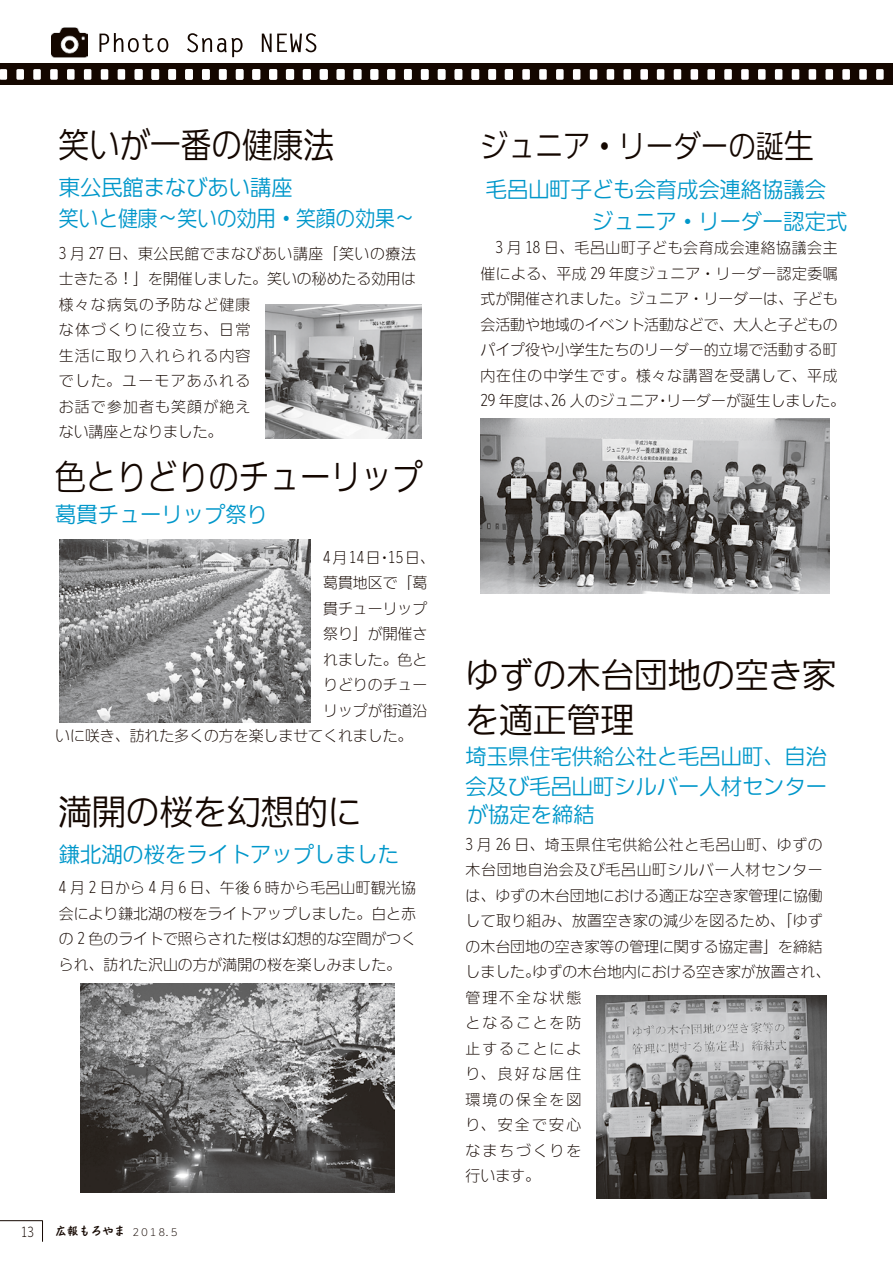
<style>
.page{position:relative;width:893px;height:1263px;background:#fff}
.page>*{position:absolute;margin:0;border:0;box-sizing:border-box;transform-origin:0 0}
.t1{font:34.05px/44.4px "DFUD Gothic W4 WIN RKSJ H";color:#140700}
.t2{font:34.05px "DFUD Gothic W4 WIN RKSJ H";color:#140700;scale:.9 1}
.t3{font:30.6px "DFUD Gothic W4 WIN RKSJ H";color:#140700;scale:.9 1}
.t4{font:21.3px/31.7px "DFUD Gothic W4 WIN RKSJ H";color:#0097ca}
.t5{font:14.85px/25.5px "DFUD Gothic W2 WIN RKSJ H";color:#140700;text-align:justify}
.t6{font:14.85px/25.5px "DFUD Gothic W2 WIN RKSJ H";letter-spacing:.025em;color:#140700}
.t7{font:14.85px/25.5px "DFUD Gothic W2 WIN RKSJ H";letter-spacing:.08em;color:#140700}
.t8{font:12.75px "DFUD Gothic W2 WIN RKSJ H";color:#140700}
.t9{font:11.7px "DF Kaku Pop W5 WIN RKSJ H";color:#140700}
.s1{font-size:34.05px}
.s2{font-family:"DFUD Gothic W2 WIN RKSJ H";font-size:9.6px}
</style>
<div class="page">
<svg style="left:42px;top:1221px;width:1px;height:21px"></svg>
<hr style="left:0;top:1220px;width:43px;height:1px;background:#140700">
<div style="left:0;top:64px;width:893px;height:21px;background:#140700"></div>
<div style="left:758px;top:69px;width:8px;height:11px;background:#fff;border-radius:2px"></div>
<div style="left:741px;top:69px;width:8px;height:11px;background:#fff;border-radius:2px"></div>
<div style="left:724px;top:69px;width:8px;height:11px;background:#fff;border-radius:2px"></div>
<div style="left:707px;top:69px;width:8px;height:11px;background:#fff;border-radius:2px"></div>
<div style="left:691px;top:69px;width:7px;height:11px;background:#fff;border-radius:2px"></div>
<div style="left:674px;top:69px;width:7px;height:11px;background:#fff;border-radius:2px"></div>
<div style="left:657px;top:69px;width:7px;height:11px;background:#fff;border-radius:2px"></div>
<div style="left:775px;top:69px;width:7px;height:11px;background:#fff;border-radius:2px"></div>
<div style="left:792px;top:69px;width:7px;height:11px;background:#fff;border-radius:2px"></div>
<div style="left:809px;top:69px;width:7px;height:11px;background:#fff;border-radius:2px"></div>
<div style="left:825px;top:69px;width:8px;height:11px;background:#fff;border-radius:2px"></div>
<div style="left:842px;top:69px;width:8px;height:11px;background:#fff;border-radius:2px"></div>
<div style="left:859px;top:69px;width:8px;height:11px;background:#fff;border-radius:2px"></div>
<div style="left:876px;top:69px;width:8px;height:11px;background:#fff;border-radius:2px"></div>
<div style="left:522px;top:69px;width:8px;height:11px;background:#fff;border-radius:2px"></div>
<div style="left:539px;top:69px;width:8px;height:11px;background:#fff;border-radius:2px"></div>
<div style="left:556px;top:69px;width:8px;height:11px;background:#fff;border-radius:2px"></div>
<div style="left:573px;top:69px;width:7px;height:11px;background:#fff;border-radius:2px"></div>
<div style="left:590px;top:69px;width:7px;height:11px;background:#fff;border-radius:2px"></div>
<div style="left:607px;top:69px;width:7px;height:11px;background:#fff;border-radius:2px"></div>
<div style="left:623px;top:69px;width:8px;height:11px;background:#fff;border-radius:2px"></div>
<div style="left:640px;top:69px;width:8px;height:11px;background:#fff;border-radius:2px"></div>
<div style="left:505px;top:69px;width:7px;height:11px;background:#fff;border-radius:2px"></div>
<div style="left:353px;top:69px;width:8px;height:11px;background:#fff;border-radius:2px"></div>
<div style="left:336px;top:69px;width:8px;height:11px;background:#fff;border-radius:2px"></div>
<div style="left:320px;top:69px;width:7px;height:11px;background:#fff;border-radius:2px"></div>
<div style="left:303px;top:69px;width:7px;height:11px;background:#fff;border-radius:2px"></div>
<div style="left:286px;top:69px;width:7px;height:11px;background:#fff;border-radius:2px"></div>
<div style="left:269px;top:69px;width:8px;height:11px;background:#fff;border-radius:2px"></div>
<div style="left:252px;top:69px;width:8px;height:11px;background:#fff;border-radius:2px"></div>
<div style="left:370px;top:69px;width:8px;height:11px;background:#fff;border-radius:2px"></div>
<div style="left:387px;top:69px;width:8px;height:11px;background:#fff;border-radius:2px"></div>
<div style="left:404px;top:69px;width:7px;height:11px;background:#fff;border-radius:2px"></div>
<div style="left:421px;top:69px;width:7px;height:11px;background:#fff;border-radius:2px"></div>
<div style="left:438px;top:69px;width:7px;height:11px;background:#fff;border-radius:2px"></div>
<div style="left:455px;top:69px;width:7px;height:11px;background:#fff;border-radius:2px"></div>
<div style="left:471px;top:69px;width:8px;height:11px;background:#fff;border-radius:2px"></div>
<div style="left:488px;top:69px;width:8px;height:11px;background:#fff;border-radius:2px"></div>
<div style="left:101px;top:69px;width:7px;height:11px;background:#fff;border-radius:2px"></div>
<div style="left:84px;top:69px;width:7px;height:11px;background:#fff;border-radius:2px"></div>
<div style="left:67px;top:69px;width:8px;height:11px;background:#fff;border-radius:2px"></div>
<div style="left:50px;top:69px;width:8px;height:11px;background:#fff;border-radius:2px"></div>
<div style="left:33px;top:69px;width:8px;height:11px;background:#fff;border-radius:2px"></div>
<div style="left:16px;top:69px;width:8px;height:11px;background:#fff;border-radius:2px"></div>
<div style="left:0;top:69px;width:7px;height:11px;background:#fff;border-radius:2px"></div>
<div style="left:118px;top:69px;width:7px;height:11px;background:#fff;border-radius:2px"></div>
<div style="left:134px;top:69px;width:8px;height:11px;background:#fff;border-radius:2px"></div>
<div style="left:151px;top:69px;width:8px;height:11px;background:#fff;border-radius:2px"></div>
<div style="left:168px;top:69px;width:8px;height:11px;background:#fff;border-radius:2px"></div>
<div style="left:185px;top:69px;width:8px;height:11px;background:#fff;border-radius:2px"></div>
<div style="left:202px;top:69px;width:7px;height:11px;background:#fff;border-radius:2px"></div>
<div style="left:219px;top:69px;width:7px;height:11px;background:#fff;border-radius:2px"></div>
<div style="left:236px;top:69px;width:7px;height:11px;background:#fff;border-radius:2px"></div>
<img style="left:51px;top:27px;width:36px;height:30px">
<svg style="left:99px;top:33px;width:217px;height:24px"></svg>
<img style="left:596px;top:995px;width:230px;height:203px">
<img style="left:81px;top:983px;width:313px;height:209px">
<img style="left:265px;top:304px;width:156px;height:134px">
<img style="left:480px;top:419px;width:349px;height:174px">
<img style="left:60px;top:540px;width:250px;height:182px">
<h1 class="t2" style="left:58px;top:122px;width:308px">笑いが一番の健康法</h1>
<h2 class="t3" style="left:480px;top:125px;width:372px">ジュニア・リーダーの誕<span class="s1">生</span></h2>
<h3 class="t4" style="left:592px;top:173px;width:257px;text-indent:-106px">毛呂山町子ども会育成会連絡協議会ジュニア・リーダー認定式</h3>
<p class="t5" style="left:480px;top:235px;width:366px;text-align:left">　3 月 18 日、毛呂山町子ども会育成会連絡協議会主催による、平成 29 年度ジュニア・リーダー認定委嘱式が開催されました。ジュニア・リーダーは、子ども会活動や地域のイベント活動などで、大人と子どものパイプ役や小学生たちのリーダー的立場で活動する町内在住の中学生です。様々な講習を受講して、平成<br>29 年度は、26 人のジュニア・リーダーが誕生しました。</p>
<h3 class="t4" style="left:59px;top:171px;width:357px">東公民館まなびあい講座<br>笑いと健康～笑いの効用・笑顔の効果～</h3>
<p class="t7" style="left:59px;top:240px;width:359px">3 月 27 日、東公民館でまなびあい講座「笑いの療法士きたる！」を開催しました。笑いの秘めたる効用は様々な病気の予防など健康<br>な体づくりに役立ち、日常<br>生活に取り入れられる内容<br>でした。ユーモアあふれる<br>お話で参加者も笑顔が絶え<br>ない講座となりました。</p>
<h1 class="t2" style="left:55px;top:454px;width:410px">色とりどりのチューリップ</h1>
<h3 class="t4" style="left:55px;top:497px;width:214px">葛貫チューリップ祭り</h3>
<p class="t5" style="left:323px;top:544px;width:113px">4月 14日・15日、</p>
<p class="t5" style="left:323px;top:570px;width:106px">葛貫地区で「葛</p>
<p class="t5" style="left:323px;top:595px;width:106px">貫チューリップ</p>
<p class="t5" style="left:323px;top:621px;width:106px">祭り」が開催さ</p>
<p class="t5" style="left:323px;top:646px;width:106px">れました。色と</p>
<p class="t5" style="left:323px;top:672px;width:106px">りどりのチュー</p>
<p class="t5" style="left:323px;top:697px;width:106px">リップが街道沿</p>
<p class="t5" style="left:55px;top:723px;width:359px">いに咲き、訪れた多くの方を楽しませてくれました。</p>
<h1 class="t1" style="left:58px;top:789px;width:305px">満開の桜を幻想的に</h1>
<h3 class="t4" style="left:59px;top:838px;width:342px">鎌北湖の桜をライトアップしました</h3>
<p class="t5" style="left:59px;top:875px;width:359px">4 月 2 日から 4 月 6 日、午後 6 時から毛呂山町観光協会により鎌北湖の桜をライトアップしました。白と赤の 2 色のライトで照らされた桜は幻想的な空間がつくられ、訪れた沢山の方が満開の桜を楽しみました。</p>
<p class="t8" style="left:21px;top:1223px;width:14px">13</p>
<p class="t9" style="left:55px;top:1225px;width:125px">広報もろやま <span class="s2">２０１８．５</span></p>
<h1 class="t1" style="left:466px;top:652px;width:372px">ゆずの木台団地の空き家を適正管理</h1>
<h3 class="t4" style="left:466px;top:740px;width:363px">埼玉県住宅供給公社と毛呂山町、自治</h3>
<h3 class="t4" style="left:467px;top:798px;width:129px">が協定を締結</h3>
<h3 class="t4" style="left:466px;top:770px;width:363px">会及び毛呂山町シルバー人材センター</h3>
<p class="t6" style="left:466px;top:831px;width:366px">3 月 26 日、埼玉県住宅供給公社と毛呂山町、ゆずの木台団地自治会及び毛呂山町シルバー人材センターは、ゆずの木台団地における適正な空き家管理に協働して取り組み、放置空き家の減少を図るため、「ゆずの木台団地の空き家等の管理に関する協定書」を締結しました。ゆずの木台地内における空き家が放置され、管理不全な状態<br>となることを防<br>止することによ<br>り、良好な居住<br>環境の保全を図<br>り、安全で安心<br>なまちづくりを<br>行います。</p>
</div>
